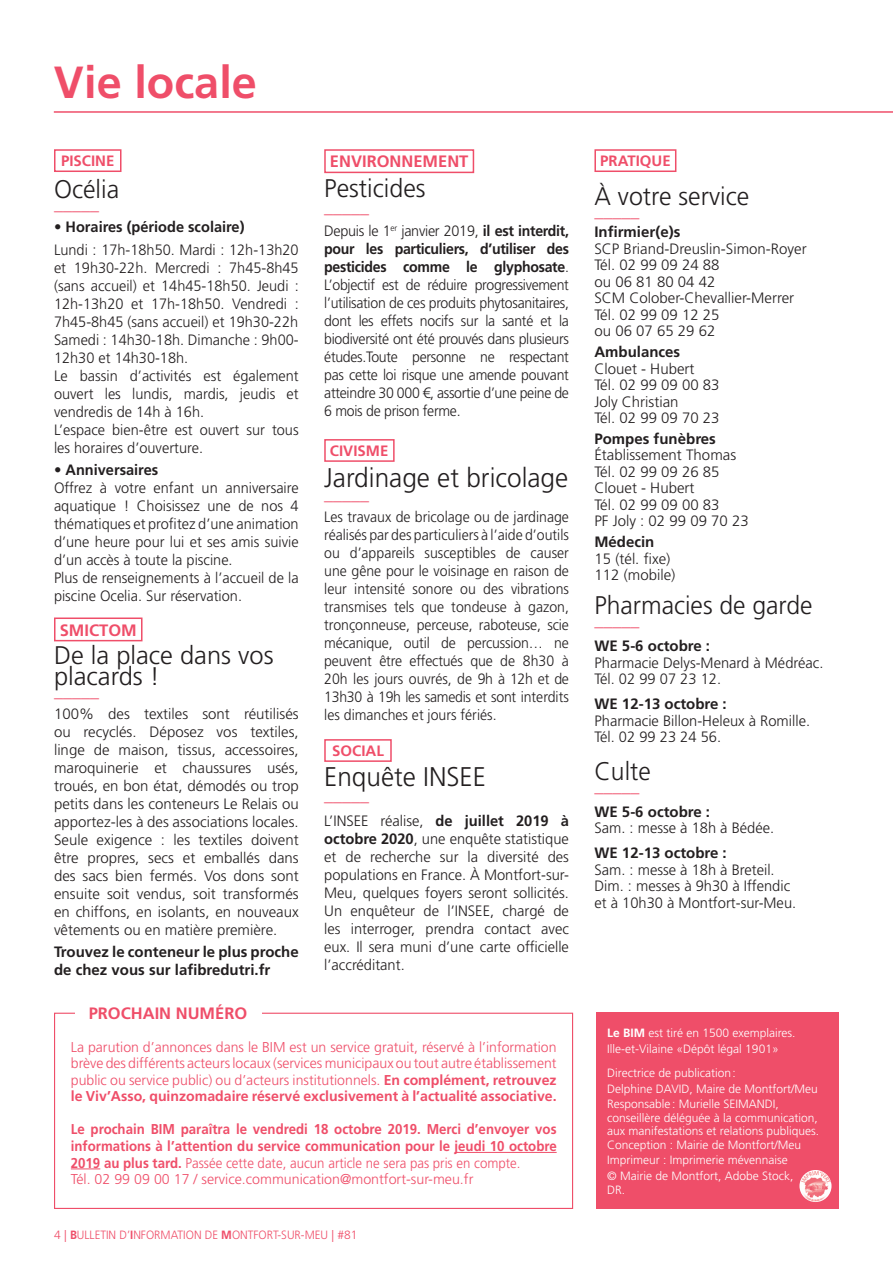
<style>
.page{position:relative;width:893px;height:1263px;background:#fff}
.page>*{position:absolute;margin:0;border:0;box-sizing:border-box;transform-origin:0 0}
.t1{font:700 45px "Frutiger LT Std";color:#ef4e69}
.t2{font:300 27px "Frutiger LT Std";color:#231f20}
.t3{font:300 25.5px/21px "Frutiger LT Std";color:#231f20}
.t4{font:300 18px "Frutiger LT Std";color:#ef4e69}
.t5{font:700 16.5px "Frutiger LT Std";color:#ef4e69}
.t6{font:300 15px/18px "Frutiger LT Std";color:#231f20}
.t7{font:300 15px/18px "Frutiger LT Std";color:#231f20;text-align:justify;scale:.94 1}
.t8{font:300 15px/18px "Frutiger LT Std";color:#231f20;text-align:justify;scale:.96 1}
.t9{font:700 15px/18px "Frutiger LT Std";color:#231f20}
.t10{font:700 15px "Frutiger LT Std";color:#ef4e69}
.t11{font:300 14.25px/16.5px "Frutiger LT Std";color:#ef4e69;text-align:justify}
.t12{font:700 14.25px/16.5px "Frutiger LT Std";color:#ef4e69;scale:.93 1}
.t13{font:300 12px/15.6px "Frutiger LT Std";color:#fff}
.t14{font:300 12px "Frutiger LT Std";color:#ef4e69}
.s1{font-weight:700}
.s2{font-weight:300}
</style>
<div class="page">
<div style="left:54px;top:149px;width:68px;height:23px;border:2px solid #ef4e69"></div>
<div style="left:54px;top:617px;width:89px;height:24px;border:2px solid #ef4e69"></div>
<div style="left:324px;top:149px;width:150px;height:24px;border:2px solid #ef4e69"></div>
<div style="left:324px;top:439px;width:71px;height:23px;border:2px solid #ef4e69"></div>
<div style="left:324px;top:739px;width:68px;height:23px;border:2px solid #ef4e69"></div>
<div style="left:594px;top:149px;width:82px;height:23px;border:2px solid #ef4e69"></div>
<div style="left:54px;top:1013px;width:519px;height:196px;border:1px solid #ef4e69"></div>
<hr style="left:54px;top:111px;width:839px;height:2px;background:#ef4e69">
<div style="left:597px;top:1013px;width:242px;height:196px;background:#ef4e69"></div>
<hr style="left:454px;top:1152px;width:103px;height:1px;background:#ef4e69">
<svg style="left:71px;top:1168px;width:29px;height:1px"></svg>
<div style="left:75px;top:1003px;width:186px;height:22px;background:#fff"></div>
<img style="left:799px;top:1170px;width:32px;height:32px;border-radius:16px">
<h1 class="t1" style="left:54px;top:55px;width:205px">Vie locale</h1>
<p class="t10" style="left:61px;top:152px;width:55px">PISCINE</p>
<h3 class="t3" style="left:54px;top:179px;width:67px">Océlia</h3>
<p class="t4" style="left:54px;top:194px;width:46px">_____</p>
<p class="t6" style="left:54px;top:216px;width:246px;line-height:22.2px">• <span class="s1">Horaires (période scolaire)<br></span>Lundi : 17h-18h50. Mardi : 12h-13h20</p>
<p class="t6" style="left:54px;top:259px;width:246px">et 19h30-22h. Mercredi : 7h45-8h45 (sans accueil) et 14h45-18h50. Jeudi :<br>12h-13h20 et 17h-18h50. Vendredi :<br>7h45-8h45 (sans accueil) et 19h30-22h Samedi : 14h30-18h. Dimanche : 9h00- 12h30 et 14h30-18h.<br>Le bassin d’activités est également ouvert les lundis, mardis, jeudis et vendredis de 14h à 16h.<br>L’espace bien-être est ouvert sur tous les horaires d’ouverture.</p>
<p class="t6" style="left:54px;top:461px;width:246px">• <span class="s1">Anniversaires<br></span>Offrez à votre enfant un anniversaire aquatique ! Choisissez une de nos 4 thématiques et profitez d’une animation d’une heure pour lui et ses amis suivie d’un accès à toute la piscine.<br>Plus de renseignements à l’accueil de la piscine Ocelia. Sur réservation.</p>
<p class="t5" style="left:60px;top:620px;width:79px">SMICTOM</p>
<h3 class="t3" style="left:54px;top:645px;width:221px">De la place dans vos placards !</h3>
<p class="t4" style="left:54px;top:680px;width:46px">_____</p>
<p class="t6" style="left:54px;top:705px;width:246px;text-align:justify">100% des textiles sont réutilisés ou recyclés. Déposez vos textiles, linge de maison, tissus, accessoires, maroquinerie et chaussures usés, troués, en bon état, démodés ou trop petits dans les conteneurs Le Relais ou apportez-les à des associations locales.<br>Seule exigence : les textiles doivent être propres, secs et emballés dans des sacs bien fermés. Vos dons sont ensuite soit vendus, soit transformés en chiffons, en isolants, en nouveaux vêtements ou en matière première.</p>
<p class="t9" style="left:54px;top:943px;width:246px">Trouvez le conteneur le plus proche de chez vous sur lafibredutri.fr</p>
<p class="t5" style="left:89px;top:1004px;width:160px">PROCHAIN NUMÉRO</p>
<p class="t5" style="left:330px;top:152px;width:140px">ENVIRONNEMENT</p>
<h3 class="t3" style="left:324px;top:178px;width:103px">Pesticides</h3>
<p class="t4" style="left:324px;top:197px;width:46px">_____</p>
<p class="t8" style="left:324px;top:222px;width:256px">Depuis le 1<sup>er</sup> janvier 2019, <span class="s1">il est interdit, pour les particuliers, d’utiliser des pesticides comme le glyphosate</span>.<br>L’objectif est de réduire progressivement l’utilisation de ces produits phytosanitaires, dont les effets nocifs sur la santé et la biodiversité ont été prouvés dans plusieurs études.Toute personne ne respectant pas cette loi risque une amende pouvant atteindre 30 000 €, assortie d’une peine de 6 mois de prison ferme.</p>
<p class="t10" style="left:330px;top:442px;width:60px">CIVISME</p>
<h2 class="t2" style="left:324px;top:462px;width:245px">Jardinage et bricolage</h2>
<p class="t4" style="left:324px;top:484px;width:46px">_____</p>
<p class="t7" style="left:324px;top:508px;width:262px">Les travaux de bricolage ou de jardinage réalisés par des particuliers à l’aide d’outils ou d’appareils susceptibles de causer une gêne pour le voisinage en raison de leur intensité sonore ou des vibrations transmises tels que tondeuse à gazon, tronçonneuse, perceuse, raboteuse, scie mécanique, outil de percussion… ne peuvent être effectués que de 8h30 à 20h les jours ouvrés, de 9h à 12h et de 13h30 à 19h les samedis et sont interdits les dimanches et jours fériés.</p>
<p class="t10" style="left:332px;top:742px;width:53px">SOCIAL</p>
<h2 class="t2" style="left:324px;top:761px;width:163px">Enquête INSEE</h2>
<p class="t4" style="left:324px;top:784px;width:46px">_____</p>
<p class="t6" style="left:324px;top:812px;width:246px;text-align:justify">L’INSEE réalise, <span class="s1">de juillet 2019 à octobre 2020</span>, une enquête statistique et de recherche sur la diversité des populations en France. À Montfort-sur-Meu, quelques foyers seront sollicités.<br>Un enquêteur de l’INSEE, chargé de les interroger, prendra contact avec eux. Il sera muni d’une carte officielle l’accréditant.</p>
<p class="t11" style="left:71px;top:1039px;width:487px">La parution d’annonces dans le BIM est un service gratuit, réservé à l’information brève des différents acteurs locaux (services municipaux ou tout autre établissement public ou service public) ou d’acteurs institutionnels. <span class="s1">En complément, retrouvez le Viv’Asso, quinzomadaire réservé exclusivement à l’actualité associative.</span></p>
<p class="t12" style="left:71px;top:1121px;width:524px">Le prochain BIM paraîtra le vendredi 18 octobre 2019. Merci d’envoyer vos informations à l’attention du service communication pour le jeudi 10 octobre 2019 au plus tard. <span class="s2">Passée cette date, aucun article ne sera pas pris en compte.<br>Tél. 02 99 09 00 17 / service.communication@montfort-sur-meu.fr</span></p>
<p class="t14" style="left:54px;top:1228px;width:305px">4 | <span class="s1">B</span>ULLETIN D’<span class="s1">I</span>NFORMATION DE <span class="s1">M</span>ONTFORT-SUR-MEU | #81</p>
<p class="t10" style="left:600px;top:152px;width:72px">PRATIQUE</p>
<h3 class="t3" style="left:594px;top:186px;width:156px">À votre service</h3>
<p class="t4" style="left:594px;top:200px;width:46px">_____</p>
<p class="t9" style="left:594px;top:223px;width:87px">Infirmier(e)s</p>
<p class="t6" style="left:594px;top:241px;width:214px;line-height:16.5px">SCP Briand-Dreuslin-Simon-Royer<br>Tél. 02 99 09 24 88<br>ou 06 81 80 04 42<br>SCM Colober-Chevallier-Merrer<br>Tél. 02 99 09 12 25<br>ou 06 07 65 29 62</p>
<p class="t9" style="left:594px;top:343px;width:87px">Ambulances</p>
<p class="t6" style="left:594px;top:360px;width:127px;line-height:16.5px">Clouet - Hubert<br>Tél. 02 99 09 00 83<br>Joly Christian<br>Tél. 02 99 09 70 23</p>
<p class="t9" style="left:594px;top:430px;width:123px">Pompes funèbres</p>
<p class="t6" style="left:594px;top:447px;width:156px;line-height:16.5px">Établissement Thomas<br>Tél. 02 99 09 26 85<br>Clouet - Hubert<br>Tél. 02 99 09 00 83<br>PF Joly : 02 99 09 70 23</p>
<p class="t9" style="left:594px;top:533px;width:61px">Médecin</p>
<p class="t6" style="left:594px;top:550px;width:82px;line-height:16.5px">15 (tél. fixe)<br>112 (mobile)</p>
<h3 class="t3" style="left:594px;top:595px;width:220px">Pharmacies de garde</h3>
<p class="t4" style="left:594px;top:610px;width:46px">_____</p>
<p class="t9" style="left:594px;top:637px;width:117px">WE 5-6 octobre :</p>
<p class="t6" style="left:594px;top:655px;width:230px;line-height:16.5px">Pharmacie Delys-Menard à Médréac.<br>Tél. 02 99 07 23 12.</p>
<p class="t9" style="left:594px;top:695px;width:134px">WE 12-13 octobre :</p>
<p class="t6" style="left:594px;top:713px;width:217px;line-height:16.5px">Pharmacie Billon-Heleux à Romille.<br>Tél. 02 99 23 24 56.</p>
<h3 class="t3" style="left:594px;top:761px;width:58px">Culte</h3>
<p class="t4" style="left:594px;top:775px;width:46px">_____</p>
<p class="t9" style="left:594px;top:803px;width:117px">WE 5-6 octobre :</p>
<p class="t6" style="left:594px;top:819px;width:181px">Sam. : messe à 18h à Bédée.</p>
<p class="t9" style="left:594px;top:844px;width:134px">WE 12-13 octobre :</p>
<p class="t6" style="left:594px;top:862px;width:203px;line-height:16.5px">Sam. : messe à 18h à Breteil.<br>Dim. : messes à 9h30 à Iffendic et à 10h30 à Montfort-sur-Meu.</p>
<p class="t13" style="left:607px;top:1025px;width:190px"><span class="s1">Le BIM</span> est tiré en 1500 exemplaires.<br>Ille-et-Vilaine «Dépôt légal 1901»</p>
<p class="t13" style="left:607px;top:1065px;width:212px">Directrice de publication:<br>Delphine DAVID, Maire de Montfort/Meu<br>Responsable: Murielle SEIMANDI,</p>
<p class="t13" style="left:607px;top:1111px;width:213px;line-height:13.5px;text-align:justify">conseillère déléguée à la communication, aux manifestations et relations publiques.<br>Conception : Mairie de Montfort/Meu</p>
<p class="t13" style="left:607px;top:1152px;width:188px">Imprimeur : Imprimerie mévennaise © Mairie de Montfort, Adobe Stock,</p>
<p class="t13" style="left:607px;top:1182px;width:20px">DR.</p>
</div>
